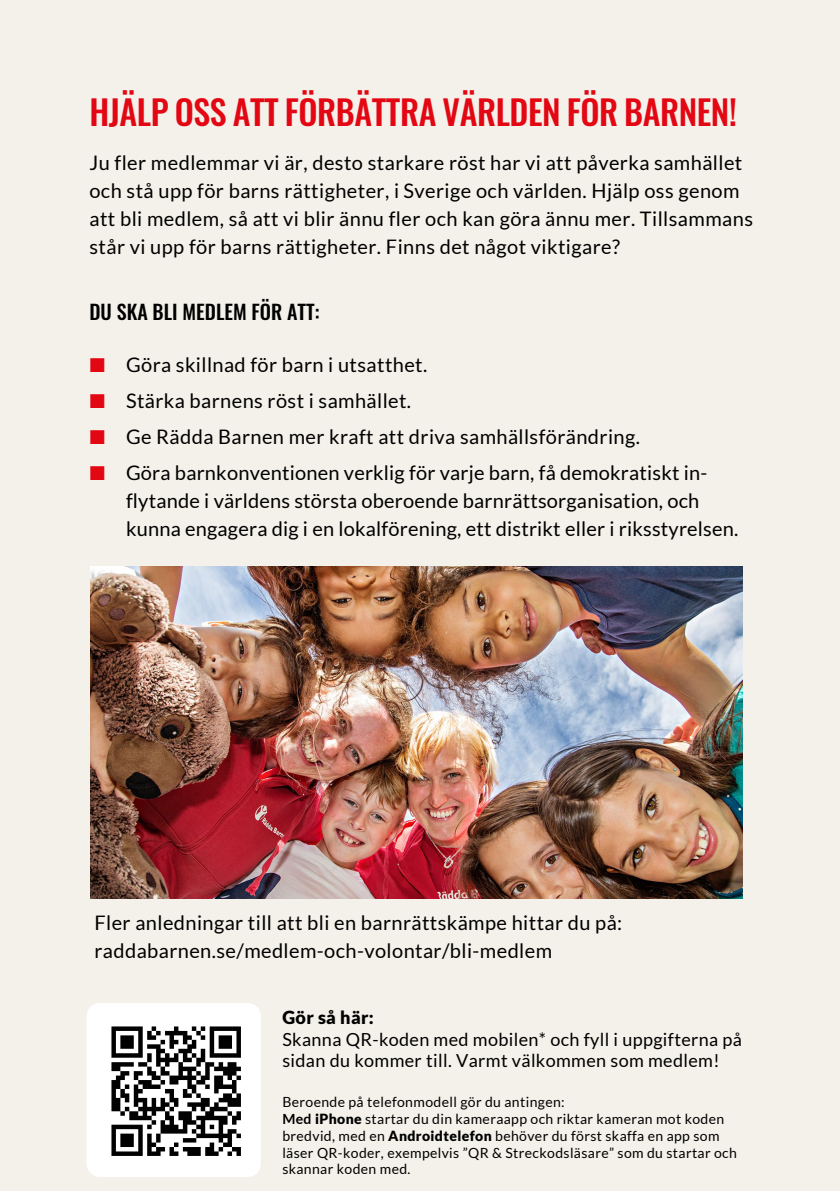
<style>
.page{position:relative;width:840px;height:1191px;background:#fff}
.page>*{position:absolute;margin:0;border:0;box-sizing:border-box;transform-origin:0 0}
.t1{font:500 34px "Oswald";letter-spacing:-.015em;color:#e30613}
.t2{font:20px/28px "Lato";letter-spacing:.02em;color:#000}
.t3{font:500 20px "Oswald";color:#000}
.t4{font:18px/21.6px "Lato";letter-spacing:.02em;color:#000}
.t5{font:900 18px "Lato";letter-spacing:.02em;color:#000}
.t6{font:14px/16.8px "Lato";letter-spacing:.025em;color:#000}
.s1{font-weight:400}
.s2{color:#e30613}
.s3{font-weight:700}
.s4{font-weight:900}
</style>
<div class="page">
<div style="left:0;top:0;width:839px;height:1191px;background:#f3f1e9"></div>
<div style="left:87px;top:1003px;width:173px;height:174px;background:#fff;border-radius:13px"></div>
<img style="left:111px;top:1026px;width:130px;height:130px">
<img style="left:90px;top:567px;width:651px;height:331px">
<h1 class="t1" style="left:89px;top:82px;width:648px">HJÄLP OSS ATT FÖRBÄTTRA VÄRLDEN FÖR BARNEN!</h1>
<p class="t2" style="left:89px;top:149px;width:664px">Ju fler medlemmar vi är, desto starkare röst har vi att påverka samhället och stå upp för barns rättigheter, i Sverige och världen. Hjälp oss genom att bli medlem, så att vi blir ännu fler och kan göra ännu mer. Tillsammans står vi upp för barns rättigheter. Finns det något viktigare?</p>
<p class="t3" style="left:89px;top:294px;width:231px"><span class="s1">D</span>U SKA BLI MEDLEM FÖR ATT<span class="s1">:</span></p>
<p class="t2" style="left:90px;top:350px;width:339px"><span class="s2">■</span> Göra skillnad för barn i utsatthet.</p>
<p class="t2" style="left:90px;top:386px;width:322px"><span class="s2">■</span> Stärka barnens röst i samhället.</p>
<p class="t2" style="left:90px;top:422px;width:551px"><span class="s2">■</span> Ge Rädda Barnen mer kraft att driva samhällsförändring.</p>
<p class="t2" style="left:126px;top:458px;width:613px;text-indent:-36px"><span class="s2">■</span> Göra barnkonventionen verklig för varje barn, få demokratiskt in&shy;flytande i världens största oberoende barnrättsorganisation, och kunna engagera dig i en lokalförening, ett distrikt eller i riksstyrelsen.</p>
<p class="t2" style="left:94px;top:908px;width:529px">Fler anledningar till att bli en barnrättskämpe hittar du på: raddabarnen.se/medlem-och-volontar/bli-medlem</p>
<p class="t5" style="left:282px;top:1006px;width:93px">Gör så här:</p>
<p class="t4" style="left:282px;top:1028px;width:461px">Skanna QR-koden med mobilen* och fyll i uppgifterna på sidan du kommer till. Varmt välkommen som medlem!</p>
<p class="t6" style="left:282px;top:1093px;width:456px">Beroende på telefonmodell gör du antingen:<br><span class="s3">Med</span> <span class="s4">iPhone</span> startar du din kameraapp och riktar kameran mot koden bredvid, med en <span class="s4">Androidtelefon</span> behöver du först skaffa en app som läser QR-koder, exempelvis ”QR &amp; Streckodsläsare” som du startar och skannar koden med.</p>
</div>
